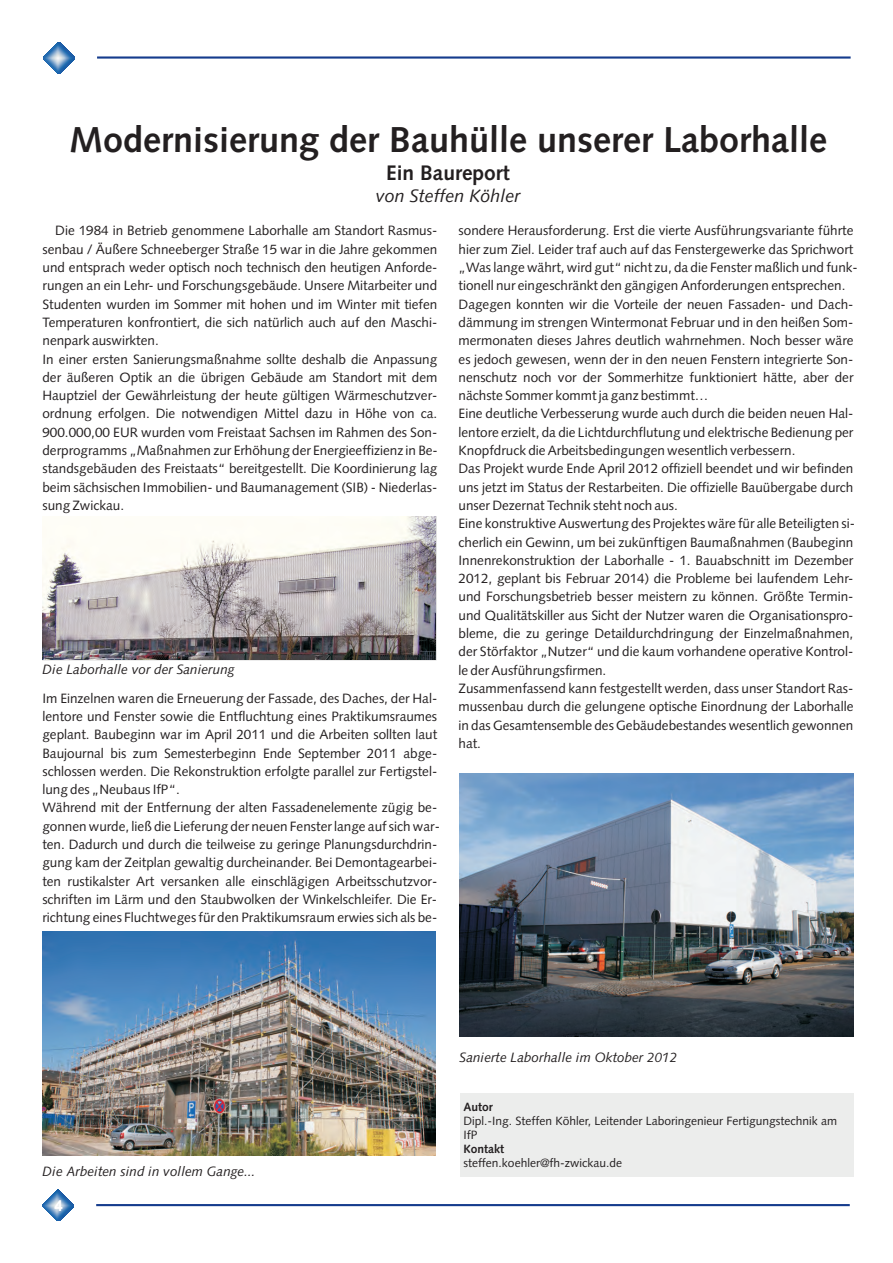
<style>
.page{position:relative;width:893px;height:1263px;background:#fff}
.page>*{position:absolute;margin:0;border:0;box-sizing:border-box;transform-origin:0 0}
.t1{font:700 36px "Syntax";color:#231f20}
.t2{font:700 21px "Syntax";color:#231f20}
.t3{font:italic 18px "Syntax";color:#231f20}
.t4{font:700 15px "Arial";color:#fff}
.t5{font:13.5px/18.3px "Syntax";color:#231f20}
.t6{font:italic 13.5px "Syntax";color:#231f20}
.t7{font:12px/14.2px "Syntax";color:#231f20}
.t8{font:700 12px "Syntax";color:#231f20}
</style>
<div class="page">
<img style="left:43px;top:42px;width:32px;height:31px">
<hr style="left:97px;top:56px;width:754px;height:3px;background:#153c8d">
<img style="left:43px;top:1189px;width:31px;height:32px">
<hr style="left:96px;top:1204px;width:754px;height:2px;background:#153c8d">
<div style="left:460px;top:1093px;width:393px;height:83px;background:#ecedec"></div>
<img style="left:43px;top:931px;width:393px;height:224px">
<img style="left:460px;top:773px;width:393px;height:264px">
<img style="left:43px;top:516px;width:393px;height:144px">
<h1 class="t1" style="left:69px;top:125px;width:760px">Modernisierung der Bauhülle unserer Laborhalle</h1>
<h2 class="t2" style="left:386px;top:164px;width:125px">Ein Baureport</h2>
<h3 class="t3" style="left:376px;top:189px;width:146px">von Steffen Köhler</h3>
<p class="t5" style="left:55px;top:223px;width:384px">Die 1984 in Betrieb genommene Laborhalle am Standort Rasmus-</p>
<p class="t5" style="left:459px;top:223px;width:396px">sondere Herausforderung. Erst die vierte Ausführungsvariante führte</p>
<p class="t5" style="left:43px;top:241px;width:396px">senbau / Äußere Schneeberger Straße 15 war in die Jahre gekommen</p>
<p class="t5" style="left:459px;top:241px;width:396px">hier zum Ziel. Leider traf auch auf das Fenstergewerke das Sprichwort</p>
<p class="t5" style="left:43px;top:260px;width:396px">und entsprach weder optisch noch technisch den heutigen Anforde-</p>
<p class="t5" style="left:459px;top:260px;width:401px">„Was lange währt, wird gut“ nicht zu, da die Fenster maßlich und funk-</p>
<p class="t5" style="left:43px;top:278px;width:396px">rungen an ein Lehr- und Forschungsgebäude. Unsere Mitarbeiter und</p>
<p class="t5" style="left:459px;top:278px;width:388px">tionell nur eingeschränkt den gängigen Anforderungen entsprechen.</p>
<p class="t5" style="left:43px;top:296px;width:396px">Studenten wurden im Sommer mit hohen und im Winter mit tiefen</p>
<p class="t5" style="left:459px;top:296px;width:396px">Dagegen konnten wir die Vorteile der neuen Fassaden- und Dach-</p>
<p class="t5" style="left:42px;top:314px;width:396px">Temperaturen konfrontiert, die sich natürlich auch auf den Maschi-</p>
<p class="t5" style="left:459px;top:314px;width:396px">dämmung im strengen Wintermonat Februar und in den heißen Som-</p>
<p class="t5" style="left:42px;top:333px;width:118px">nenpark auswirkten.</p>
<p class="t5" style="left:459px;top:333px;width:396px">mermonaten dieses Jahres deutlich wahrnehmen. Noch besser wäre</p>
<p class="t5" style="left:42px;top:351px;width:396px">In einer ersten Sanierungsmaßnahme sollte deshalb die Anpassung</p>
<p class="t5" style="left:459px;top:351px;width:396px">es jedoch gewesen, wenn der in den neuen Fenstern integrierte Son-</p>
<p class="t5" style="left:42px;top:369px;width:396px">der äußeren Optik an die übrigen Gebäude am Standort mit dem</p>
<p class="t5" style="left:459px;top:369px;width:396px">nenschutz noch vor der Sommerhitze funktioniert hätte, aber der</p>
<p class="t5" style="left:42px;top:388px;width:396px">Hauptziel der Gewährleistung der heute gültigen Wärmeschutzver-</p>
<p class="t5" style="left:459px;top:388px;width:251px">nächste Sommer kommt ja ganz bestimmt…</p>
<p class="t5" style="left:42px;top:406px;width:396px">ordnung erfolgen. Die notwendigen Mittel dazu in Höhe von ca.</p>
<p class="t5" style="left:459px;top:406px;width:396px">Eine deutliche Verbesserung wurde auch durch die beiden neuen Hal-</p>
<p class="t5" style="left:42px;top:424px;width:396px">900.000,00 EUR wurden vom Freistaat Sachsen im Rahmen des Son-</p>
<p class="t5" style="left:459px;top:424px;width:396px">lentore erzielt, da die Lichtdurchflutung und elektrische Bedienung per</p>
<p class="t5" style="left:42px;top:443px;width:397px">derprogramms „Maßnahmen zur Erhöhung der Energieeffizienz in Be-</p>
<p class="t5" style="left:459px;top:443px;width:338px">Knopfdruck die Arbeitsbedingungen wesentlich verbessern.</p>
<p class="t5" style="left:42px;top:461px;width:396px">standsgebäuden des Freistaats“ bereitgestellt. Die Koordinierung lag</p>
<p class="t5" style="left:459px;top:461px;width:396px">Das Projekt wurde Ende April 2012 offiziell beendet und wir befinden</p>
<p class="t5" style="left:42px;top:479px;width:396px">beim sächsischen Immobilien- und Baumanagement (SIB) - Niederlas-</p>
<p class="t5" style="left:459px;top:479px;width:396px">uns jetzt im Status der Restarbeiten. Die offizielle Bauübergabe durch</p>
<p class="t5" style="left:42px;top:497px;width:83px">sung Zwickau.</p>
<p class="t5" style="left:459px;top:497px;width:398px">unser Dezernat Technik steht noch aus.<br>Eine konstruktive Auswertung des Projektes wäre für alle Beteiligten si&shy;cherlich ein Gewinn, um bei zukünftigen Baumaßnahmen (Baubeginn Innenrekonstruktion der Laborhalle - 1. Bauabschnitt im Dezember 2012, geplant bis Februar 2014) die Probleme bei laufendem Lehr&shy;und Forschungsbetrieb besser meistern zu können. Größte Termin&shy;und Qualitätskiller aus Sicht der Nutzer waren die Organisationspro&shy;bleme, die zu geringe Detaildurchdringung der Einzelmaßnahmen, der Störfaktor „Nutzer“ und die kaum vorhandene operative Kontrol&shy;le der Ausführungsfirmen.<br>Zusammenfassend kann festgestellt werden, dass unser Standort Ras-</p>
<p class="t5" style="left:42px;top:690px;width:396px">Im Einzelnen waren die Erneuerung der Fassade, des Daches, der Hal-</p>
<p class="t6" style="left:43px;top:663px;width:194px">Die Laborhalle vor der Sanierung</p>
<p class="t5" style="left:459px;top:699px;width:396px">mussenbau durch die gelungene optische Einordnung der Laborhalle</p>
<p class="t5" style="left:42px;top:708px;width:396px">lentore und Fenster sowie die Entfluchtung eines Praktikumsraumes</p>
<p class="t5" style="left:458px;top:717px;width:396px">in das Gesamtensemble des Gebäudebestandes wesentlich gewonnen</p>
<p class="t5" style="left:42px;top:727px;width:396px">geplant. Baubeginn war im April 2011 und die Arbeiten sollten laut</p>
<p class="t5" style="left:458px;top:735px;width:24px">hat.</p>
<p class="t5" style="left:42px;top:745px;width:399px">Baujournal bis zum Semesterbeginn Ende September 2011 abge&shy;schlossen werden. Die Rekonstruktion erfolgte parallel zur Fertigstel&shy;lung des „Neubaus IfP“.<br>Während mit der Entfernung der alten Fassadenelemente zügig be&shy;gonnen wurde, ließ die Lieferung der neuen Fenster lange auf sich war&shy;ten. Dadurch und durch die teilweise zu geringe Planungsdurchdrin&shy;gung kam der Zeitplan gewaltig durcheinander. Bei Demontagearbei&shy;ten rustikalster Art versanken alle einschlägigen Arbeitsschutzvor&shy;schriften im Lärm und den Staubwolken der Winkelschleifer. Die Er&shy;richtung eines Fluchtweges für den Praktikumsraum erwies sich als be-</p>
<p class="t6" style="left:43px;top:1166px;width:215px">Die Arbeiten sind in vollem Gange...</p>
<p class="t4" style="left:55px;top:1199px;width:10px">4</p>
<p class="t6" style="left:460px;top:1052px;width:219px">Sanierte Laborhalle im Oktober 2012</p>
<p class="t8" style="left:463px;top:1101px;width:31px">Autor</p>
<p class="t7" style="left:463px;top:1115px;width:375px">Dipl.-Ing. Steffen Köhler, Leitender Laboringenieur Fertigungstechnik am<br>IfP</p>
<p class="t8" style="left:463px;top:1144px;width:42px">Kontakt</p>
<p class="t7" style="left:463px;top:1157px;width:160px">steffen.koehler@fh-zwickau.de</p>
</div>
